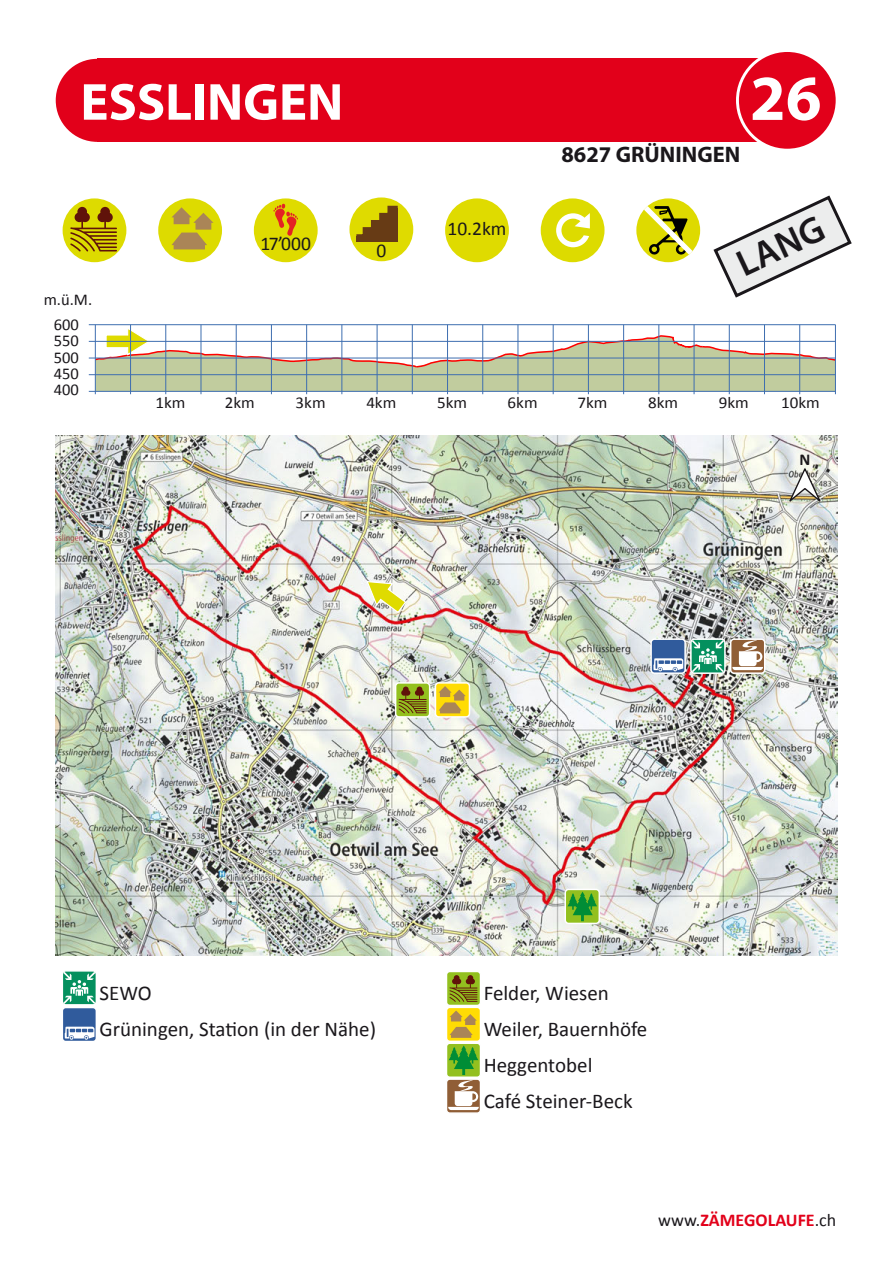
<style>
.page{position:relative;width:893px;height:1263px;background:#fff}
.page>*{position:absolute;margin:0;border:0;box-sizing:border-box;transform-origin:0 0}
.t1{font:700 64.5px "Myriad Pro";color:#fff}
.t2{font:700 52.5px "Myriad Pro";color:#fff}
.t3{font:600 37.35px "Myriad Pro";color:#1a171b}
.t4{font:700 22.5px "Myriad Pro";color:#1a171b}
.t5{font:21px/36px "Calibri";color:#1a171b}
.t6{font:19.5px "Calibri";color:#1a171b}
.t7{font:700 18px "Calibri";color:#e2001a}
.t8{font:700 16.65px "Calibri";color:#1a171b}
.t9{font:16.5px/16px "Calibri";color:#1a171b}
.s1{font-weight:400;color:#1a171b}
</style>
<div class="page">
<img style="left:55px;top:436px;width:783px;height:519px">
<svg style="left:786px;top:466px;width:36px;height:40px"></svg>
<svg style="left:366px;top:580px;width:41px;height:34px"></svg>
<div style="left:690px;top:638px;width:36px;height:36px;border:2px solid #fff;border-radius:3px"></div>
<svg style="left:692px;top:640px;width:32px;height:32px"></svg>
<div style="left:62px;top:970px;width:35px;height:35px;border:2px solid #fff;border-radius:3px"></div>
<svg style="left:63px;top:972px;width:32px;height:32px"></svg>
<svg style="left:446px;top:1079px;width:34px;height:34px"></svg>
<div style="left:446px;top:1078px;width:35px;height:36px;border:2px solid #fff;border-radius:3px"></div>
<svg style="left:731px;top:639px;width:34px;height:34px"></svg>
<div style="left:730px;top:638px;width:35px;height:36px;border:2px solid #fff;border-radius:3px"></div>
<svg style="left:732px;top:640px;width:31px;height:30px"></svg>
<div style="left:62px;top:1007px;width:34px;height:34px;background:#305b9c;border-radius:3px"></div>
<div style="left:62px;top:1007px;width:35px;height:35px;border:2px solid #fff;border-radius:3px"></div>
<svg style="left:65px;top:1026px;width:30px;height:14px"></svg>
<div style="left:651px;top:639px;width:34px;height:34px;background:#305b9c;border-radius:3px"></div>
<div style="left:650px;top:638px;width:36px;height:36px;border:2px solid #fff;border-radius:3px"></div>
<svg style="left:653px;top:658px;width:30px;height:13px"></svg>
<div style="left:446px;top:1007px;width:34px;height:34px;background:#ffdc04;border-radius:3px"></div>
<div style="left:446px;top:1006px;width:35px;height:36px;border:2px solid #fff;border-radius:3px"></div>
<svg style="left:450px;top:1010px;width:27px;height:28px"></svg>
<div style="left:435px;top:683px;width:34px;height:34px;background:#ffdc04;border-radius:3px"></div>
<div style="left:435px;top:682px;width:35px;height:36px;border:2px solid #fff;border-radius:3px"></div>
<svg style="left:439px;top:686px;width:27px;height:27px"></svg>
<div style="left:446px;top:971px;width:34px;height:34px;background:#93c01f;border-radius:3px"></div>
<div style="left:446px;top:971px;width:35px;height:35px;border:2px solid #fff;border-radius:3px"></div>
<svg style="left:449px;top:975px;width:28px;height:27px"></svg>
<svg style="left:396px;top:683px;width:34px;height:34px"></svg>
<div style="left:395px;top:682px;width:35px;height:36px;border:2px solid #fff;border-radius:3px"></div>
<svg style="left:399px;top:686px;width:28px;height:27px"></svg>
<div style="left:446px;top:1042px;width:35px;height:36px;border:2px solid #fff;border-radius:3px"></div>
<svg style="left:448px;top:1045px;width:31px;height:65px"></svg>
<div style="left:564px;top:889px;width:36px;height:35px;border:2px solid #fff;border-radius:3px"></div>
<svg style="left:567px;top:892px;width:30px;height:29px"></svg>
<div style="left:445px;top:198px;width:64px;height:64px;background:#dfdb00;border-radius:50%"></div>
<div style="left:254px;top:198px;width:64px;height:64px;background:#dfdb00;border-radius:50%"></div>
<svg style="left:273px;top:203px;width:25px;height:33px"></svg>
<div style="left:349px;top:197px;width:64px;height:64px;background:#dfdb00;border-radius:50%"></div>
<svg style="left:352px;top:204px;width:50px;height:32px"></svg>
<div style="left:356px;top:236px;width:42px;height:6px;background:#673b15"></div>
<div style="left:366px;top:230px;width:32px;height:6px;background:#673b15"></div>
<div style="left:374px;top:223px;width:24px;height:8px;background:#673b15"></div>
<div style="left:382px;top:215px;width:16px;height:9px;background:#673b15"></div>
<div style="left:389px;top:208px;width:9px;height:8px;background:#673b15"></div>
<div style="left:636px;top:198px;width:64px;height:64px;background:#deda00;border-radius:50%"></div>
<svg style="left:644px;top:206px;width:48px;height:49px"></svg>
<div style="left:541px;top:198px;width:63px;height:64px;background:#dddb00;border-radius:50%"></div>
<svg style="left:556px;top:213px;width:34px;height:34px"></svg>
<div style="left:63px;top:198px;width:63px;height:64px;background:#dddb00;border-radius:50%"></div>
<svg style="left:70px;top:207px;width:47px;height:45px"></svg>
<div style="left:158px;top:198px;width:64px;height:64px;background:#dddb00;border-radius:50%"></div>
<svg style="left:171px;top:207px;width:42px;height:42px"></svg>
<svg style="left:94px;top:326px;width:741px;height:65px"></svg>
<hr style="left:89px;top:391px;width:746px;height:1px;background:#3e6eb0">
<hr style="left:89px;top:374px;width:746px;height:1px;background:#3e6eb0">
<hr style="left:89px;top:358px;width:746px;height:1px;background:#3e6eb0">
<hr style="left:95px;top:325px;width:1px;height:69px;background:#3e6eb0">
<hr style="left:236px;top:325px;width:1px;height:69px;background:#3e6eb0">
<hr style="left:89px;top:341px;width:746px;height:1px;background:#3e6eb0">
<hr style="left:89px;top:324px;width:746px;height:1px;background:#3e6eb0">
<hr style="left:377px;top:325px;width:1px;height:69px;background:#3e6eb0">
<hr style="left:166px;top:325px;width:1px;height:69px;background:#3e6eb0">
<hr style="left:306px;top:325px;width:1px;height:69px;background:#3e6eb0">
<hr style="left:447px;top:325px;width:1px;height:69px;background:#3e6eb0">
<hr style="left:130px;top:325px;width:1px;height:69px;background:#3e6eb0">
<hr style="left:271px;top:325px;width:1px;height:69px;background:#3e6eb0">
<hr style="left:201px;top:325px;width:1px;height:69px;background:#3e6eb0">
<hr style="left:482px;top:325px;width:1px;height:69px;background:#3e6eb0">
<hr style="left:412px;top:325px;width:1px;height:69px;background:#3e6eb0">
<hr style="left:342px;top:325px;width:1px;height:69px;background:#3e6eb0">
<hr style="left:518px;top:325px;width:1px;height:69px;background:#3e6eb0">
<hr style="left:659px;top:325px;width:1px;height:69px;background:#3e6eb0">
<hr style="left:588px;top:325px;width:1px;height:69px;background:#3e6eb0">
<hr style="left:729px;top:325px;width:1px;height:69px;background:#3e6eb0">
<hr style="left:553px;top:325px;width:1px;height:69px;background:#3e6eb0">
<hr style="left:694px;top:325px;width:1px;height:69px;background:#3e6eb0">
<hr style="left:623px;top:325px;width:1px;height:69px;background:#3e6eb0">
<hr style="left:835px;top:325px;width:1px;height:69px;background:#3e6eb0">
<hr style="left:764px;top:325px;width:1px;height:69px;background:#3e6eb0">
<hr style="left:799px;top:325px;width:1px;height:69px;background:#3e6eb0">
<div style="left:56px;top:59px;width:83px;height:83px;background:#e2001a;border-radius:50%"></div>
<div style="left:97px;top:59px;width:685px;height:83px;background:#e2001a"></div>
<div style="left:737px;top:51px;width:100px;height:99px;background:#e2001a;border-radius:50%"></div>
<div style="left:736px;top:49px;width:103px;height:103px;border:3px solid #fff;border-radius:50%"></div>
<svg style="left:713px;top:195px;width:139px;height:103px"></svg>
<h2 class="t2" style="left:80px;top:68px;width:264px">ESSLINGEN</h2>
<h1 class="t1" style="left:750px;top:56px;width:73px">26</h1>
<p class="t4" style="left:561px;top:140px;width:180px">8627 GRÜNINGEN</p>
<p class="t9" style="left:44px;top:291px;width:50px">m.ü.M.</p>
<p class="t9" style="left:54px;top:316px;width:27px">600</p>
<p class="t9" style="left:54px;top:332px;width:27px">550</p>
<p class="t9" style="left:54px;top:349px;width:27px">500</p>
<p class="t9" style="left:54px;top:365px;width:27px">450<br>400</p>
<p class="t6" style="left:261px;top:230px;width:52px">17’000</p>
<p class="t6" style="left:376px;top:237px;width:11px">0</p>
<p class="t6" style="left:447px;top:215px;width:61px">10.2km</p>
<h3 class="t3" style="left:729px;top:244px;width:94px;rotate:-25deg">LANG</h3>
<p class="t9" style="left:155px;top:394px;width:31px">1km</p>
<p class="t9" style="left:225px;top:394px;width:31px">2km</p>
<p class="t9" style="left:296px;top:394px;width:31px">3km</p>
<p class="t9" style="left:366px;top:394px;width:31px">4km</p>
<p class="t9" style="left:437px;top:394px;width:31px">5km</p>
<p class="t9" style="left:508px;top:394px;width:31px">6km</p>
<p class="t9" style="left:577px;top:394px;width:31px">7km</p>
<p class="t9" style="left:648px;top:394px;width:31px">8km</p>
<p class="t9" style="left:719px;top:394px;width:31px">9km</p>
<p class="t9" style="left:781px;top:394px;width:40px">10km</p>
<p class="t8" style="left:799px;top:448px;width:12px">N</p>
<p class="t5" style="left:100px;top:974px;width:278px">SEWO<br>Grüningen, Station (in der Nähe)</p>
<p class="t5" style="left:484px;top:974px;width:165px">Felder, Wiesen<br>Weiler, Bauernhöfe<br>Heggentobel<br>Café Steiner-Beck</p>
<p class="t7" style="left:658px;top:1207px;width:180px"><span class="s1">www.</span>ZÄMEGOLAUFE<span class="s1">.ch</span></p>
</div>
